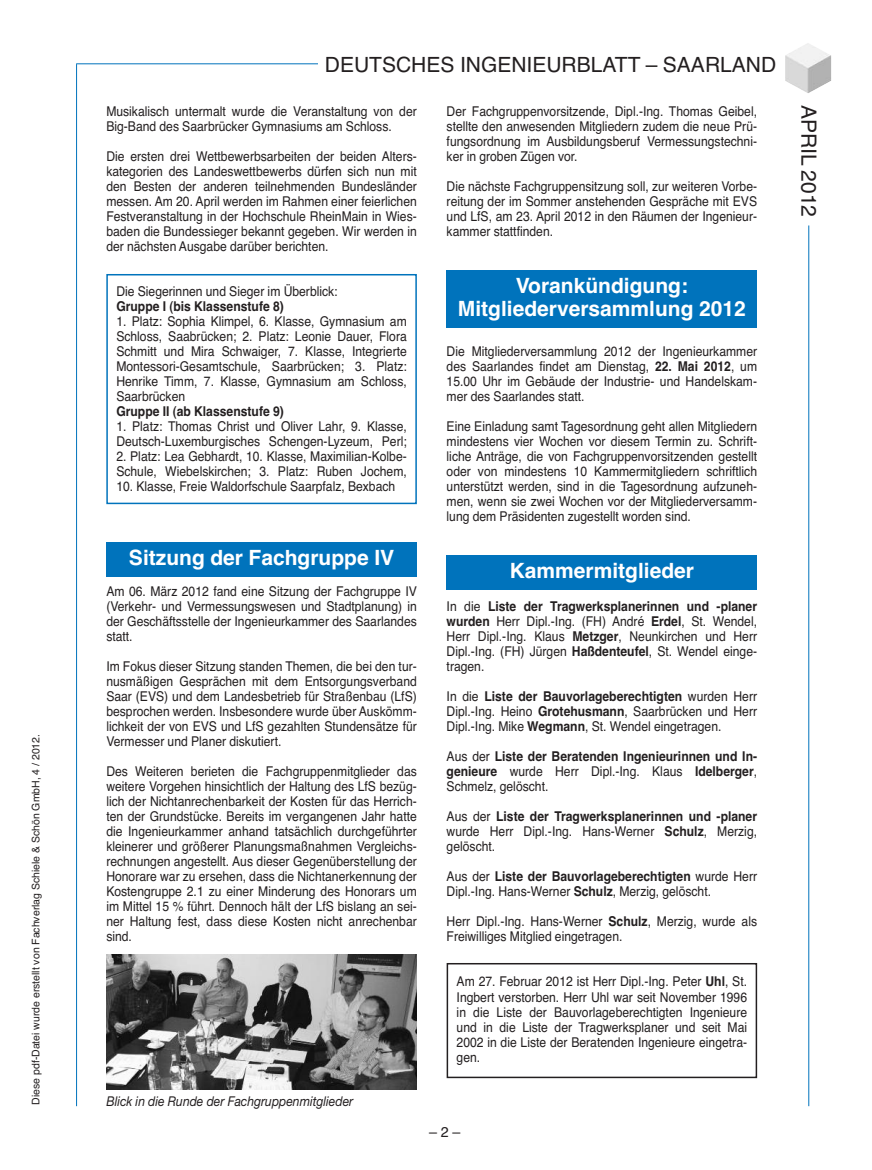
<style>
.page{position:relative;width:872px;height:1170px;background:#fff}
.page>*{position:absolute;margin:0;border:0;box-sizing:border-box;transform-origin:0 0}
.t1{font:700 21px/22.5px "Helvetica";color:#fff;text-align:center}
.t2{font:21px "Helvetica";color:#231f20}
.t3{font:14.25px "Helvetica";color:#231f20}
.t4{font:13.5px/15px "Helvetica";color:#231f20;text-align:justify;scale:.9 1}
.t5{font:700 13.5px/15px "Helvetica";color:#231f20;text-align:justify;scale:.9 1}
.t6{font:italic 13.5px "Helvetica Neue";color:#231f20;scale:.9 1}
.t7{font:10.5px "Helvetica";color:#231f20}
.s1{font-weight:700}
.s2{font-weight:400}
</style>
<div class="page">
<hr style="left:76px;top:64px;width:1px;height:1042px;background:#0073bc">
<hr style="left:76px;top:63px;width:260px;height:1px;background:#0073bc">
<div style="left:318px;top:55px;width:459px;height:30px;background:#fff"></div>
<hr style="left:808px;top:225px;width:1px;height:881px;background:#0073bc">
<svg style="left:785px;top:43px;width:46px;height:50px"></svg>
<div style="left:446px;top:556px;width:311px;height:34px;background:#0073bc"></div>
<div style="left:106px;top:542px;width:311px;height:34px;background:#0073bc"></div>
<div style="left:446px;top:271px;width:311px;height:57px;background:#0073bc"></div>
<div style="left:106px;top:274px;width:311px;height:230px;border:2px solid #0073bc"></div>
<div style="left:446px;top:962px;width:311px;height:116px;border:2px solid #231f20"></div>
<img style="left:106px;top:954px;width:311px;height:135px">
<p class="t7" style="left:30px;top:1104px;width:372px;rotate:-90deg">Diese pdf-Datei wurde erstellt von Fachverlag Schiele &amp; Schön GmbH, 4 / 2012.</p>
<h1 class="t2" style="left:325px;top:53px;width:453px">DEUTSCHES INGENIEURBLATT – SAARLAND</h1>
<p class="t4" style="left:106px;top:104px;width:346px">Musikalisch untermalt wurde die Veranstaltung von der<br>Big-Band des Saarbrücker Gymnasiums am Schloss.</p>
<p class="t4" style="left:106px;top:149px;width:346px">Die ersten drei Wettbewerbsarbeiten der beiden Alters&shy;kategorien des Landeswettbewerbs dürfen sich nun mit den Besten der anderen teilnehmenden Bundesländer messen. Am 20. April werden im Rahmen einer feierlichen Festveranstaltung in der Hochschule RheinMain in Wies&shy;baden die Bundessieger bekannt gegeben. Wir werden in der nächsten Ausgabe darüber berichten.</p>
<p class="t4" style="left:116px;top:284px;width:247px">Die Siegerinnen und Sieger im Überblick:</p>
<p class="t5" style="left:116px;top:299px;width:187px">Gruppe I (bis Klassenstufe 8)</p>
<p class="t4" style="left:116px;top:314px;width:324px">1. Platz: Sophia Klimpel, 6. Klasse, Gymnasium am Schloss, Saabrücken; 2. Platz: Leonie Dauer, Flora Schmitt und Mira Schwaiger, 7. Klasse, Integrierte Montessori-Gesamtschule, Saarbrücken; 3. Platz:<br>Henrike Timm, 7. Klasse, Gymnasium am Schloss, Saarbrücken</p>
<p class="t5" style="left:116px;top:404px;width:187px">Gruppe II (ab Klassenstufe 9)</p>
<p class="t4" style="left:116px;top:419px;width:324px">1. Platz: Thomas Christ und Oliver Lahr, 9. Klasse,<br>Deutsch-Luxemburgisches Schengen-Lyzeum, Perl;</p>
<p class="t4" style="left:116px;top:449px;width:324px">2. Platz: Lea Gebhardt, 10. Klasse, Maximilian-Kolbe-<br>Schule, Wiebelskirchen; 3. Platz: Ruben Jochem,</p>
<p class="t4" style="left:116px;top:479px;width:311px">10. Klasse, Freie Waldorfschule Saarpfalz, Bexbach</p>
<h1 class="t1" style="left:129px;top:546px;width:267px">Sitzung der Fachgruppe IV</h1>
<p class="t4" style="left:106px;top:584px;width:346px">Am 06. März 2012 fand eine Sitzung der Fachgruppe IV (Verkehr- und Vermessungswesen und Stadtplanung) in der Geschäftsstelle der Ingenieurkammer des Saarlandes statt.</p>
<p class="t4" style="left:106px;top:659px;width:346px">Im Fokus dieser Sitzung standen Themen, die bei den tur&shy;nusmäßigen Gesprächen mit dem Entsorgungsverband Saar (EVS) und dem Landesbetrieb für Straßenbau (LfS) besprochen werden. Insbesondere wurde über Auskömm&shy;lichkeit der von EVS und LfS gezahlten Stundensätze für Vermesser und Planer diskutiert.</p>
<p class="t4" style="left:106px;top:764px;width:346px">Des Weiteren berieten die Fachgruppenmitglieder das weitere Vorgehen hinsichtlich der Haltung des LfS bezüg&shy;lich der Nichtanrechenbarkeit der Kosten für das Herrich&shy;ten der Grundstücke. Bereits im vergangenen Jahr hatte die Ingenieurkammer anhand tatsächlich durchgeführter kleinerer und größerer Planungsmaßnahmen Vergleichs&shy;rechnungen angestellt. Aus dieser Gegenüberstellung der Honorare war zu ersehen, dass die Nichtanerkennung der Kostengruppe 2.1 zu einer Minderung des Honorars um im Mittel 15 % führt. Dennoch hält der LfS bislang an sei&shy;ner Haltung fest, dass diese Kosten nicht anrechenbar sind.</p>
<p class="t4" style="left:446px;top:104px;width:346px">Der Fachgruppenvorsitzende, Dipl.-Ing. Thomas Geibel, stellte den anwesenden Mitgliedern zudem die neue Prü&shy;fungsordnung im Ausbildungsberuf Vermessungstechni&shy;ker in groben Zügen vor.</p>
<p class="t4" style="left:446px;top:179px;width:346px">Die nächste Fachgruppensitzung soll, zur weiteren Vorbe&shy;reitung der im Sommer anstehenden Gespräche mit EVS und LfS, am 23. April 2012 in den Räumen der Ingenieur&shy;kammer stattfinden.</p>
<h1 class="t1" style="left:458px;top:275px;width:289px">Vorankündigung:<br>Mitgliederversammlung 2012</h1>
<p class="t4" style="left:446px;top:344px;width:346px">Die Mitgliederversammlung 2012 der Ingenieurkammer des Saarlandes findet am Dienstag, <span class="s1">22. Mai 2012</span>, um 15.00 Uhr im Gebäude der Industrie- und Handelskam&shy;mer des Saarlandes statt.</p>
<p class="t4" style="left:446px;top:419px;width:346px">Eine Einladung samt Tagesordnung geht allen Mitgliedern mindestens vier Wochen vor diesem Termin zu. Schrift&shy;liche Anträge, die von Fachgruppenvorsitzenden gestellt oder von mindestens 10 Kammermitgliedern schriftlich unterstützt werden, sind in die Tagesordnung aufzuneh&shy;men, wenn sie zwei Wochen vor der Mitgliederversamm&shy;lung dem Präsidenten zugestellt worden sind.</p>
<h1 class="t1" style="left:509px;top:560px;width:186px">Kammermitglieder</h1>
<p class="t4" style="left:446px;top:599px;width:346px">In die <span class="s1">Liste der Tragwerksplanerinnen und -planer wurden</span> Herr Dipl.-Ing. (FH) André <span class="s1">Erdel</span>, St. Wendel, Herr Dipl.-Ing. Klaus <span class="s1">Metzger</span>, Neunkirchen und Herr Dipl.-Ing. (FH) Jürgen <span class="s1">Haßdenteufel</span>, St. Wendel einge&shy;tragen.</p>
<p class="t4" style="left:446px;top:689px;width:346px">In die <span class="s1">Liste der Bauvorlageberechtigten</span> wurden Herr Dipl.-Ing. Heino <span class="s1">Grotehusmann</span>, Saarbrücken und Herr Dipl.-Ing. Mike <span class="s1">Wegmann</span>, St. Wendel eingetragen.</p>
<p class="t5" style="left:446px;top:749px;width:346px"><span class="s2">Aus der</span> Liste der Beratenden Ingenieurinnen und In&shy;genieure <span class="s2">wurde Herr Dipl.-Ing. Klaus</span> Idelberger<span class="s2">, Schmelz, gelöscht.</span></p>
<p class="t4" style="left:446px;top:809px;width:346px">Aus der <span class="s1">Liste der Tragwerksplanerinnen und -planer </span>wurde Herr Dipl.-Ing. Hans-Werner <span class="s1">Schulz</span>, Merzig, gelöscht.</p>
<p class="t4" style="left:446px;top:869px;width:346px">Aus der <span class="s1">Liste der Bauvorlageberechtigten</span> wurde Herr<br>Dipl.-Ing. Hans-Werner <span class="s1">Schulz</span>, Merzig, gelöscht.</p>
<p class="t4" style="left:446px;top:914px;width:346px">Herr Dipl.-Ing. Hans-Werner <span class="s1">Schulz</span>, Merzig, wurde als<br>Freiwilliges Mitglied eingetragen.</p>
<p class="t6" style="left:106px;top:1095px;width:276px">Blick in die Runde der Fachgruppenmitglieder</p>
<p class="t4" style="left:456px;top:974px;width:324px">Am 27. Februar 2012 ist Herr Dipl.-Ing. Peter <span class="s1">Uhl</span>, St.<br>Ingbert verstorben. Herr Uhl war seit November 1996 in die Liste der Bauvorlageberechtigten Ingenieure und in die Liste der Tragwerksplaner und seit Mai 2002 in die Liste der Beratenden Ingenieure eingetra&shy;gen.</p>
<p class="t3" style="left:429px;top:1123px;width:33px">–2–</p>
<h1 class="t2" style="left:821px;top:105px;width:114px;rotate:90deg">APRIL 2012</h1>
</div>
